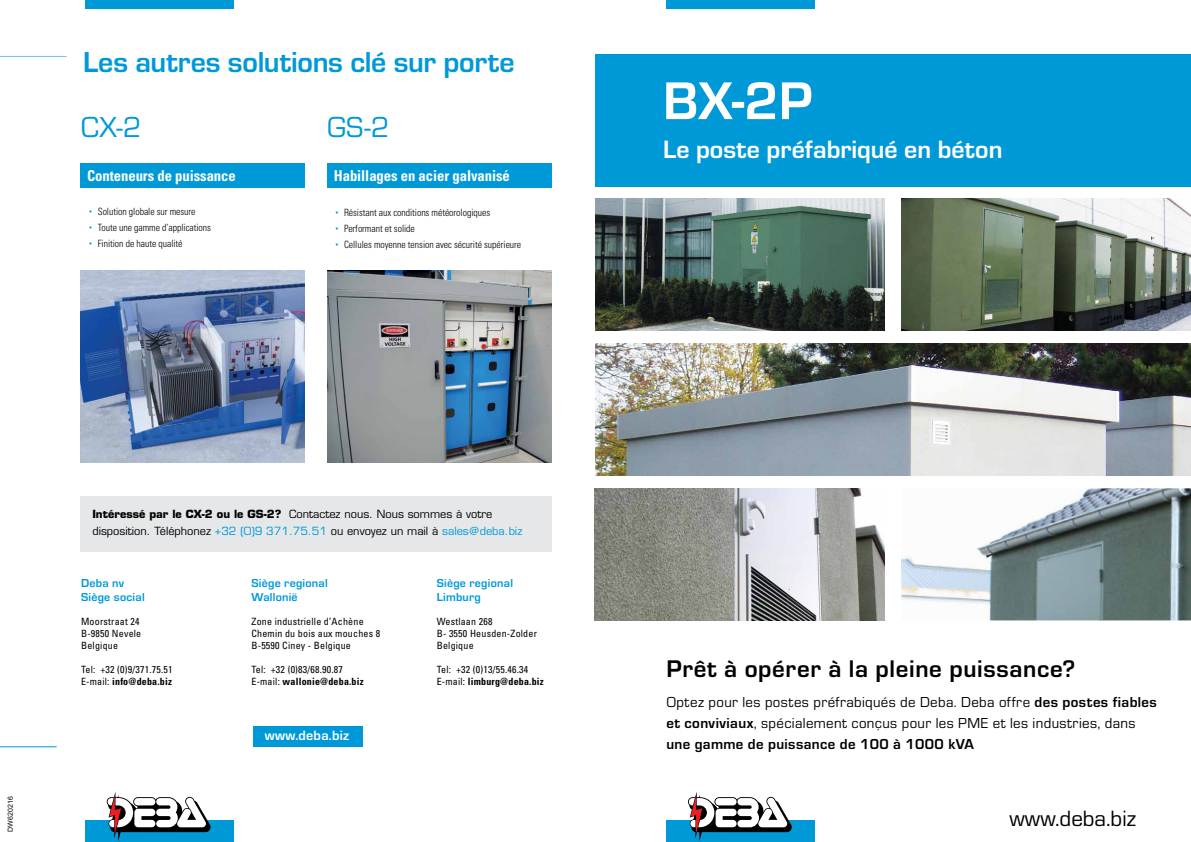
<style>
.page{position:relative;width:1191px;height:842px;background:#fff}
.page>*{position:absolute;margin:0;border:0;box-sizing:border-box;transform-origin:0 0}
.t1{font:700 55px "Eurostile";color:#fff}
.t2{font:700 30px "Eurostile";letter-spacing:-.01em;color:#0099d8}
.t3{font:30px "Eurostile";color:#0099d8}
.t4{font:700 26px "Eurostile";color:#fff}
.t5{font:700 25px "Eurostile";letter-spacing:.025em;color:#000}
.t6{font:23px "Eurostile";color:#000}
.t7{font:15px/21px "Eurostile";letter-spacing:.025em;color:#000}
.t8{font:700 condensed 15px "Univers LT Std";letter-spacing:-.005em;color:#fff}
.t9{font:700 14px "Eurostile";letter-spacing:.02em;color:#fff}
.t10{font:700 12px/14px "Eurostile";letter-spacing:.02em;color:#0099d8}
.t11{font:11px/17px "Eurostile LT Std";color:#000}
.t12{font:condensed 10px/12px "Univers LT Std";letter-spacing:.02em;color:#000}
.t13{font:300 condensed 10px "Univers LT Std";letter-spacing:-.005em;color:#000}
.t14{font:7px "Arial";color:#000}
.s1{font-family:"Sansation";font-weight:700;font-stretch:normal;color:#0099d8}
.s2{font-weight:700}
.s3{color:#0099d8}
</style>
<div class="page">
<div style="left:85px;top:0;width:149px;height:9px;background:#0099d8"></div>
<div style="left:85px;top:820px;width:149px;height:22px;background:#0099d8"></div>
<svg style="left:107px;top:792px;width:103px;height:49px"></svg>
<hr style="left:0;top:746px;width:57px;height:1px;background:#0099d8">
<div style="left:666px;top:0;width:149px;height:9px;background:#0099d8"></div>
<hr style="left:0;top:56px;width:67px;height:1px;background:#6ec0e8">
<img style="left:901px;top:488px;width:290px;height:132px">
<img style="left:595px;top:344px;width:596px;height:132px">
<img style="left:901px;top:199px;width:289px;height:132px">
<img style="left:595px;top:488px;width:289px;height:132px">
<div style="left:595px;top:54px;width:596px;height:133px;background:#0099d8"></div>
<img style="left:595px;top:199px;width:289px;height:132px">
<div style="left:254px;top:726px;width:109px;height:21px;background:#0099d8"></div>
<div style="left:81px;top:163px;width:224px;height:25px;background:#0099d8"></div>
<div style="left:327px;top:163px;width:224px;height:25px;background:#0099d8"></div>
<div style="left:80px;top:496px;width:472px;height:55px;background:#e6e7e8"></div>
<img style="left:80px;top:270px;width:225px;height:193px">
<img style="left:327px;top:270px;width:225px;height:193px">
<div style="left:666px;top:820px;width:149px;height:22px;background:#0099d8"></div>
<svg style="left:688px;top:792px;width:103px;height:49px"></svg>
<h2 class="t2" style="left:83px;top:41px;width:433px">Les autres solutions clé sur porte</h2>
<h2 class="t3" style="left:81px;top:107px;width:62px">CX-2</h2>
<h3 class="t8" style="left:87px;top:166px;width:150px">Conteneurs de puissance</h3>
<p class="t13" style="left:89px;top:205px;width:108px"><span class="s1">•</span> Solution globale sur mesure</p>
<p class="t13" style="left:89px;top:222px;width:123px"><span class="s1">•</span> Toute une gamme d’applications</p>
<p class="t13" style="left:89px;top:238px;width:95px"><span class="s1">•</span> Finition de haute qualité</p>
<h2 class="t3" style="left:327px;top:107px;width:64px">GS-2</h2>
<h3 class="t8" style="left:334px;top:166px;width:177px">Habillages en acier galvanisé</h3>
<p class="t13" style="left:335px;top:206px;width:156px"><span class="s1">•</span> Résistant aux conditions météorologiques</p>
<p class="t13" style="left:335px;top:223px;width:81px"><span class="s1">•</span> Performant et solide</p>
<p class="t13" style="left:335px;top:239px;width:187px"><span class="s1">•</span> Cellules moyenne tension avec sécurité supérieure</p>
<p class="t14" style="left:6px;top:831px;width:37px;rotate:-90deg">DW620216</p>
<p class="t11" style="left:92px;top:505px;width:431px"><span class="s2">Intéressé par le CX-2 ou le GS-2?</span> Contactez nous. Nous sommes à votre disposition. Téléphonez <span class="s3">+32 (0)9 371.75.51</span> ou envoyez un mail à <span class="s3">sales@deba.biz</span></p>
<p class="t10" style="left:81px;top:575px;width:65px">Deba nv<br>Siège social</p>
<p class="t12" style="left:81px;top:615px;width:62px">Moorstraat 24<br>B-9850 Nevele<br>Belgique</p>
<p class="t12" style="left:81px;top:663px;width:93px">Tel: +32 (0)9/371.75.51<br>E-mail: <span class="s2">info@deba.biz</span></p>
<p class="t10" style="left:251px;top:575px;width:78px">Siège regional<br>Wallonië</p>
<p class="t12" style="left:251px;top:615px;width:130px">Zone industrielle d’Achène<br>Chemin du bois aux mouches 8<br>B-5590 Ciney - Belgique</p>
<p class="t12" style="left:251px;top:663px;width:114px">Tel: +32 (0)83/68.90.87<br>E-mail: <span class="s2">wallonie@deba.biz</span></p>
<h3 class="t9" style="left:265px;top:726px;width:86px">www.deba.biz</h3>
<p class="t10" style="left:437px;top:575px;width:78px">Siège regional<br>Limburg</p>
<p class="t12" style="left:437px;top:615px;width:102px">Westlaan 268<br>B- 3550 Heusden-Zolder<br>Belgique</p>
<p class="t12" style="left:437px;top:663px;width:108px">Tel: +32 (0)13/55.46.34<br>E-mail: <span class="s2">limburg@deba.biz</span></p>
<h1 class="t1" style="left:663px;top:61px;width:151px">BX-2P</h1>
<h3 class="t4" style="left:663px;top:131px;width:341px">Le poste préfabriqué en béton</h3>
<h3 class="t5" style="left:666px;top:651px;width:410px">Prêt à opérer à la pleine puissance?</h3>
<h3 class="t7" style="left:666px;top:691px;width:492px">Optez pour les postes préfrabiqués de Deba. Deba offre <span class="s2">des postes fiables et conviviaux</span>, spécialement conçus pour les PME et les industries, dans <span class="s2">une gamme de puissance de 100 à 1000 kVA</span></h3>
<h3 class="t6" style="left:1009px;top:803px;width:128px">www.deba.biz</h3>
</div>
